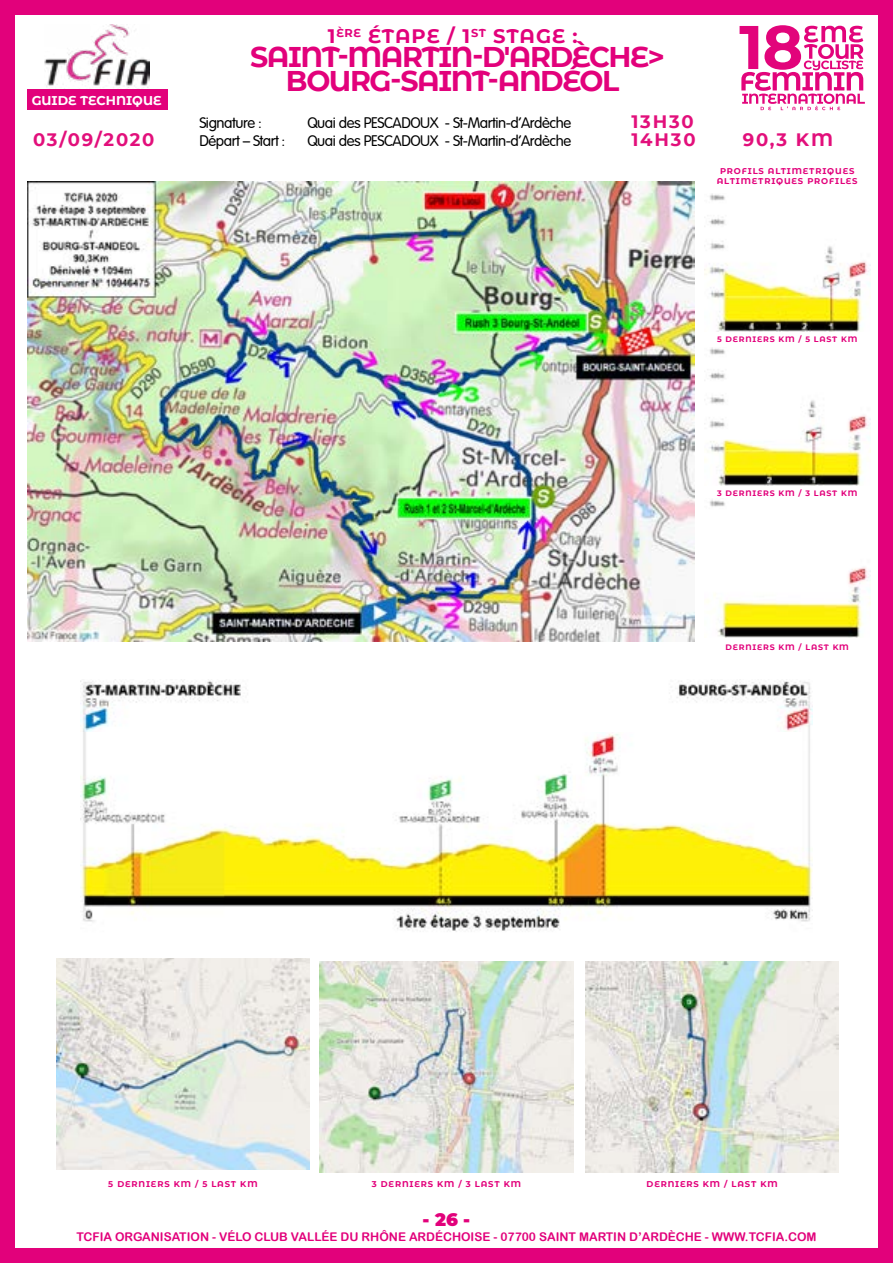
<style>
.page{position:relative;width:893px;height:1263px;background:#fff}
.page>*{position:absolute;margin:0;border:0;box-sizing:border-box;transform-origin:0 0}
.t1{font:700 28.5px/24px "Montserrat Alternates";letter-spacing:-.05em;color:#e2017b;text-align:center}
.t2{font:700 19.5px "Montserrat Alternates";letter-spacing:.045em;color:#e2017b}
.t3{font:700 18px "Montserrat Alternates";letter-spacing:.1em;color:#e20f7b}
.t4{font:900 18px "Montserrat Alternates";color:#e2017b}
.t5{font:15px "Arial Rounded";letter-spacing:-.025em;color:#000}
.t6{font:700 12.75px "Montserrat Alternates";color:#fff}
.t7{font:12px "Arial Rounded MT Bold";color:#e2017b}
.t8{font:700 8.4px/10.1px "Montserrat Alternates";letter-spacing:.1em;color:#e2017b;text-align:center}
.t9{font:700 7.8px "Montserrat Alternates";letter-spacing:.1em;color:#e2017b}
</style>
<div class="page">
<div style="left:0;top:0;width:893px;height:1263px;border:15px solid #e2017b"></div>
<svg style="left:892px;top:0;width:1px;height:1263px"></svg>
<img style="left:80px;top:679px;width:732px;height:253px">
<img style="left:27px;top:181px;width:667px;height:461px">
<img style="left:704px;top:193px;width:165px;height:138px">
<img style="left:704px;top:347px;width:166px;height:138px">
<img style="left:706px;top:499px;width:164px;height:138px">
<img style="left:56px;top:959px;width:254px;height:210px">
<img style="left:320px;top:961px;width:253px;height:211px">
<img style="left:585px;top:961px;width:254px;height:211px">
<img style="left:44px;top:24px;width:106px;height:65px">
<div style="left:27px;top:89px;width:141px;height:21px;background:#e2017b"></div>
<svg style="left:740px;top:25px;width:125px;height:85px"></svg>
<h3 class="t6" style="left:32px;top:91px;width:131px">GUIDE TECHNIQUE</h3>
<h2 class="t2" style="left:328px;top:22px;width:251px">1<sup>ÈRE</sup> ÉTAPE / 1<sup>ST</sup> STAGE :</h2>
<h1 class="t1" style="left:250px;top:44px;width:416px">SAINT-MARTIN-D'ARDÈCHE&gt;<br>BOURG-SAINT-ANDÉOL</h1>
<h3 class="t5" style="left:199px;top:111px;width:64px">Signature :</h3>
<h3 class="t5" style="left:307px;top:111px;width:265px">Quai des PESCADOUX - St-Martin-d'Ardèche</h3>
<h3 class="t3" style="left:631px;top:108px;width:64px">13H30</h3>
<h3 class="t5" style="left:199px;top:129px;width:87px">Départ – Start :</h3>
<h3 class="t5" style="left:307px;top:129px;width:265px">Quai des PESCADOUX - St-Martin-d'Ardèche</h3>
<h3 class="t3" style="left:631px;top:126px;width:66px">14H30</h3>
<h3 class="t3" style="left:33px;top:127px;width:123px">03/09/2020</h3>
<h3 class="t3" style="left:743px;top:126px;width:92px">90,3 KM</h3>
<p class="t8" style="left:717px;top:165px;width:142px">PROFILS ALTIMETRIQUES<br>ALTIMETRIQUES PROFILES</p>
<p class="t9" style="left:717px;top:334px;width:142px">5 DERNIERS KM / 5 LAST KM</p>
<p class="t9" style="left:717px;top:487px;width:142px">3 DERNIERS KM / 3 LAST KM</p>
<p class="t9" style="left:726px;top:641px;width:125px">DERNIERS KM / LAST KM</p>
<p class="t8" style="left:108px;top:1179px;width:151px">5 DERNIERS KM / 5 LAST KM</p>
<p class="t8" style="left:372px;top:1179px;width:151px">3 DERNIERS KM / 3 LAST KM</p>
<p class="t8" style="left:647px;top:1179px;width:133px">DERNIERS KM / LAST KM</p>
<h3 class="t4" style="left:423px;top:1206px;width:49px">- 26 -</h3>
<h3 class="t7" style="left:76px;top:1229px;width:742px">TCFIA ORGANISATION - VÉLO CLUB VALLÉE DU RHÔNE ARDÉCHOISE - 07700 SAINT MARTIN D’ARDÈCHE - WWW.TCFIA.COM</h3>
</div>
